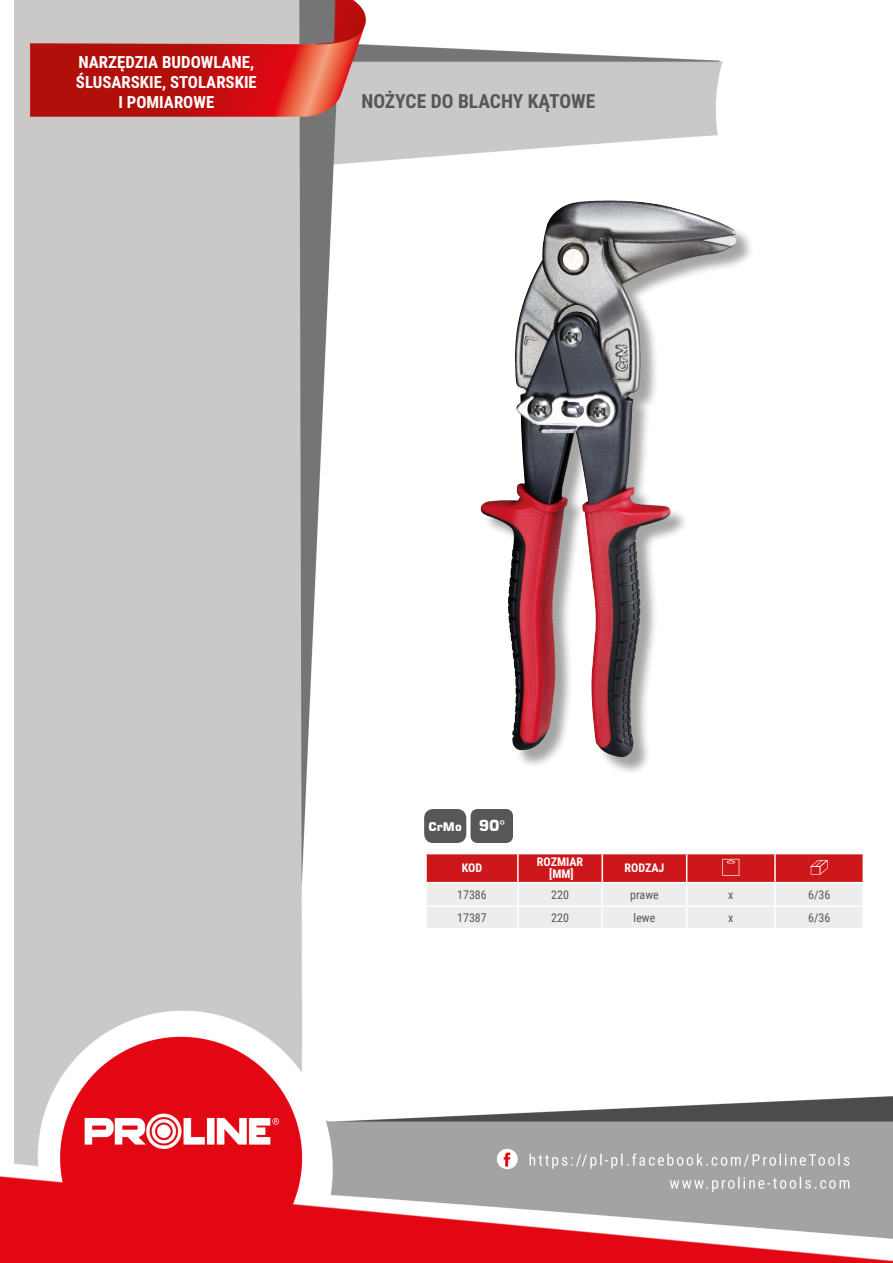
<style>
.page{position:relative;width:893px;height:1263px;background:#fff}
.page>*{position:absolute;margin:0;border:0;box-sizing:border-box;transform-origin:0 0}
.Lewo_bez_dzielenia{font:700 19.5px "Roboto Condensed";color:#575756}
.NagĹ_Ăłwek{font:700 16.8px/20.1px "Roboto Condensed";color:#fff;text-align:center}
.t1{font:700 15px "Square 721 BT";color:#fff}
.Center{font:12px "Roboto Condensed";color:#575756}
.Ĺšrodek_bez_dzieleni{font:700 12px "Roboto Condensed";color:#fff}
.Indeks{font:12px "Roboto Condensed";color:#575756}
.Ĺšrodek__wymuszenie{font:700 12px "Roboto Condensed";color:#fff}
.Tabelka_nagĹ_Ăłwek{font:700 12px "Roboto Condensed";color:#fff}
.t2{font:700 11.85px "Square 721 BT";color:#fff}
</style>
<div class="page">
<img style="left:0;top:0;width:893px;height:1263px">
<div style="left:483px;top:203px;width:272px;height:572px;background:#1d1d1b;opacity:.4"></div>
<img style="left:481px;top:201px;width:190px;height:556px">
<hr style="left:425px;top:854px;width:2px;height:28px;background:#fff">
<hr style="left:425px;top:883px;width:2px;height:22px;background:#fff">
<hr style="left:425px;top:907px;width:2px;height:21px;background:#fff">
<hr style="left:862px;top:854px;width:2px;height:28px;background:#fff">
<hr style="left:862px;top:883px;width:2px;height:22px;background:#fff">
<hr style="left:862px;top:907px;width:2px;height:21px;background:#fff">
<hr style="left:775px;top:853px;width:89px;height:1px;background:#fff">
<hr style="left:425px;top:853px;width:93px;height:1px;background:#fff">
<hr style="left:425px;top:882px;width:93px;height:1px;background:#fff">
<hr style="left:775px;top:882px;width:89px;height:1px;background:#fff">
<hr style="left:425px;top:905px;width:93px;height:2px;background:#fff">
<hr style="left:775px;top:905px;width:89px;height:2px;background:#fff">
<hr style="left:425px;top:928px;width:93px;height:2px;background:#fff">
<hr style="left:518px;top:928px;width:84px;height:2px;background:#fff">
<hr style="left:602px;top:928px;width:85px;height:2px;background:#fff">
<hr style="left:687px;top:928px;width:88px;height:2px;background:#fff">
<hr style="left:775px;top:928px;width:89px;height:2px;background:#fff">
<svg style="left:426px;top:853px;width:437px;height:75px;background:#e2a1a2"></svg>
<div style="left:425px;top:810px;width:41px;height:32px;background:#575756;border-radius:8px"></div>
<div style="left:424px;top:809px;width:42px;height:34px;border:1px solid #575756;border-radius:8px"></div>
<div style="left:471px;top:809px;width:42px;height:34px;background:#575756;border-radius:7px"></div>
<p class="NagĹ_Ăłwek" style="left:76px;top:51px;width:182px">NARZĘDZIA BUDOWLANE,<br>ŚLUSARSKIE, STOLARSKIE<br>I POMIAROWE</p>
<p class="Lewo_bez_dzielenia" style="left:361px;top:88px;width:235px">NOŻYCE DO BLACHY KĄTOWE</p>
<p class="t2" style="left:428px;top:820px;width:35px">CrMo</p>
<p class="t1" style="left:479px;top:817px;width:27px">90°</p>
<p class="Tabelka_nagĹ_Ăłwek" style="left:462px;top:860px;width:22px">KOD</p>
<p class="Ĺšrodek_bez_dzieleni" style="left:537px;top:854px;width:48px">ROZMIAR</p>
<p class="Ĺšrodek__wymuszenie" style="left:549px;top:866px;width:26px">[MM]</p>
<p class="Ĺšrodek_bez_dzieleni" style="left:624px;top:860px;width:42px">RODZAJ</p>
<p class="Indeks" style="left:457px;top:886px;width:31px">17386</p>
<p class="Center" style="left:551px;top:886px;width:19px">220</p>
<p class="Center" style="left:630px;top:886px;width:30px">prawe</p>
<p class="Center" style="left:728px;top:886px;width:7px">x</p>
<p class="Center" style="left:808px;top:886px;width:24px">6/36</p>
<p class="Indeks" style="left:457px;top:909px;width:31px">17387</p>
<p class="Center" style="left:551px;top:909px;width:19px">220</p>
<p class="Center" style="left:634px;top:909px;width:23px">lewe</p>
<p class="Center" style="left:728px;top:909px;width:7px">x</p>
<p class="Center" style="left:808px;top:909px;width:24px">6/36</p>
</div>
